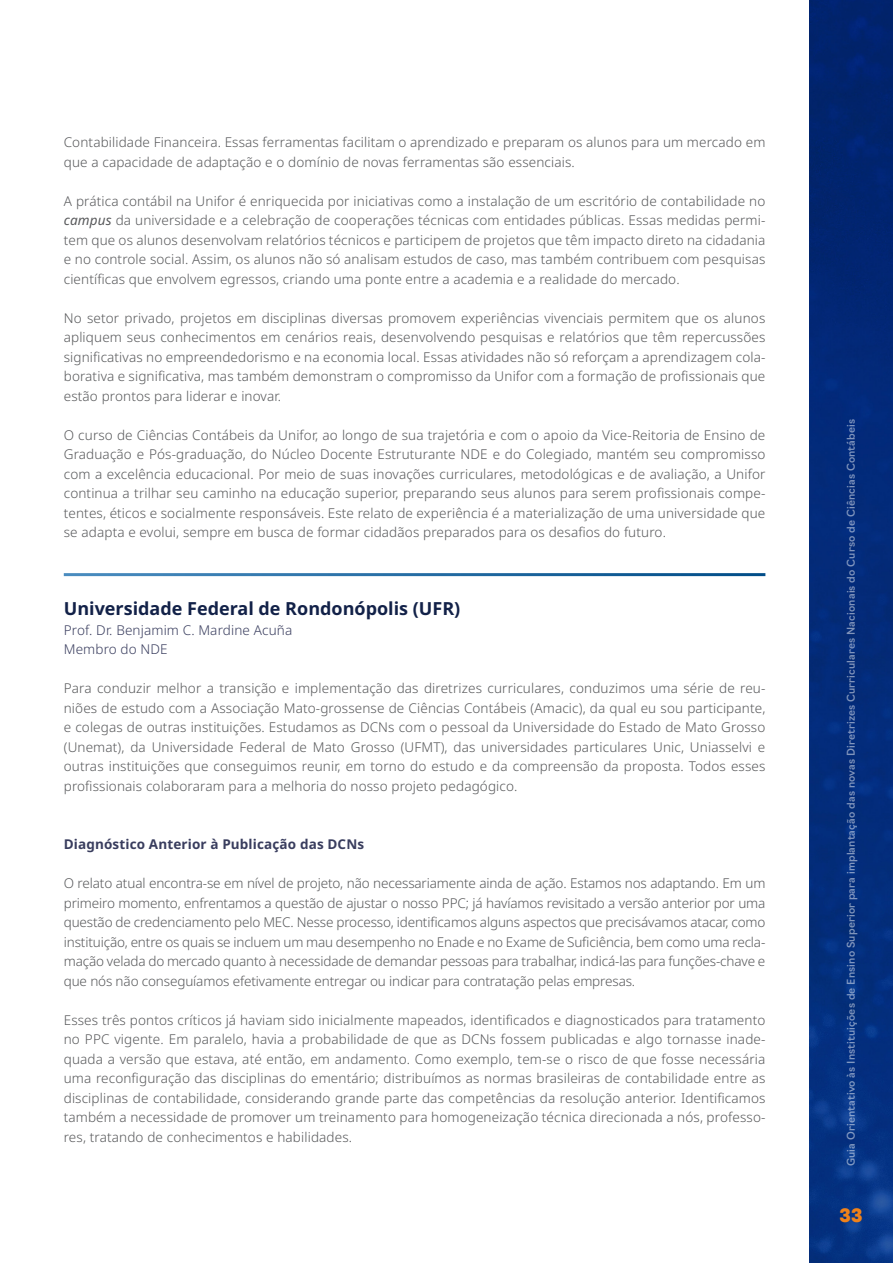
<style>
.page{position:relative;width:893px;height:1263px;background:#fff}
.page>*{position:absolute;margin:0;border:0;box-sizing:border-box;transform-origin:0 0}
.titulo_3{font:700 18px "Noto Sans";color:#122148}
.t1{font:900 18px "Navigo";color:#f0821a}
.txt_miolo{font:300 13.5px/19.5px "Noto Sans";letter-spacing:.01em;color:#57585a;text-align:justify}
.txt_miolo-2{font:300 13.5px "Noto Sans";letter-spacing:.01em;color:#393d5e}
.txt_miolo-3{font:700 13.5px "Noto Sans";letter-spacing:.01em;color:#393d5e}
.t2{font:500 10.5px "Navigo";letter-spacing:.015em;color:#fff}
.s1{font-weight:400;font-style:italic}
</style>
<div class="page">
<img style="left:809px;top:0;width:84px;height:1263px">
<p class="txt_miolo" style="left:64px;top:133px;width:703px">Contabilidade Financeira. Essas ferramentas facilitam o aprendizado e preparam os alunos para um mercado em que a capacidade de adaptação e o domínio de novas ferramentas são essenciais.</p>
<p class="txt_miolo" style="left:64px;top:191px;width:703px">A prática contábil na Unifor é enriquecida por iniciativas como a instalação de um escritório de contabilidade no <span class="s1">campus</span> da universidade e a celebração de cooperações técnicas com entidades públicas. Essas medidas permi&shy;tem que os alunos desenvolvam relatórios técnicos e participem de projetos que têm impacto direto na cidadania e no controle social. Assim, os alunos não só analisam estudos de caso, mas também contribuem com pesquisas científicas que envolvem egressos, criando uma ponte entre a academia e a realidade do mercado.</p>
<p class="txt_miolo" style="left:64px;top:308px;width:703px">No setor privado, projetos em disciplinas diversas promovem experiências vivenciais permitem que os alunos apliquem seus conhecimentos em cenários reais, desenvolvendo pesquisas e relatórios que têm repercussões significativas no empreendedorismo e na economia local. Essas atividades não só reforçam a aprendizagem cola&shy;borativa e significativa, mas também demonstram o compromisso da Unifor com a formação de profissionais que estão prontos para liderar e inovar.</p>
<p class="txt_miolo" style="left:64px;top:425px;width:703px">O curso de Ciências Contábeis da Unifor, ao longo de sua trajetória e com o apoio da Vice-Reitoria de Ensino de Graduação e Pós-graduação, do Núcleo Docente Estruturante NDE e do Colegiado, mantém seu compromisso com a excelência educacional. Por meio de suas inovações curriculares, metodológicas e de avaliação, a Unifor continua a trilhar seu caminho na educação superior, preparando seus alunos para serem profissionais compe&shy;tentes, éticos e socialmente responsáveis. Este relato de experiência é a materialização de uma universidade que se adapta e evolui, sempre em busca de formar cidadãos preparados para os desafios do futuro.</p>
<p class="titulo_3" style="left:64px;top:596px;width:398px">Universidade Federal de Rondonópolis (UFR)</p>
<p class="txt_miolo-2" style="left:64px;top:620px;width:230px">Prof. Dr. Benjamim C. Mardine Acuña</p>
<p class="txt_miolo-2" style="left:64px;top:640px;width:105px">Membro do NDE</p>
<p class="txt_miolo" style="left:64px;top:679px;width:703px">Para conduzir melhor a transição e implementação das diretrizes curriculares, conduzimos uma série de reu&shy;niões de estudo com a Associação Mato-grossense de Ciências Contábeis (Amacic), da qual eu sou participante, e colegas de outras instituições. Estudamos as DCNs com o pessoal da Universidade do Estado de Mato Grosso (Unemat), da Universidade Federal de Mato Grosso (UFMT), das universidades particulares Unic, Uniasselvi e outras instituições que conseguimos reunir, em torno do estudo e da compreensão da proposta. Todos esses profissionais colaboraram para a melhoria do nosso projeto pedagógico.</p>
<p class="txt_miolo-3" style="left:64px;top:835px;width:302px">Diagnóstico Anterior à Publicação das DCNs</p>
<p class="txt_miolo" style="left:64px;top:874px;width:703px">O relato atual encontra-se em nível de projeto, não necessariamente ainda de ação. Estamos nos adaptando. Em um primeiro momento, enfrentamos a questão de ajustar o nosso PPC; já havíamos revisitado a versão anterior por uma questão de credenciamento pelo MEC. Nesse processo, identificamos alguns aspectos que precisávamos atacar, como instituição, entre os quais se incluem um mau desempenho no Enade e no Exame de Suficiência, bem como uma recla&shy;mação velada do mercado quanto à necessidade de demandar pessoas para trabalhar, indicá-las para funções-chave e que nós não conseguíamos efetivamente entregar ou indicar para contratação pelas empresas.</p>
<p class="txt_miolo" style="left:64px;top:1010px;width:703px">Esses três pontos críticos já haviam sido inicialmente mapeados, identificados e diagnosticados para tratamento no PPC vigente. Em paralelo, havia a probabilidade de que as DCNs fossem publicadas e algo tornasse inade&shy;quada a versão que estava, até então, em andamento. Como exemplo, tem-se o risco de que fosse necessária uma reconfiguração das disciplinas do ementário; distribuímos as normas brasileiras de contabilidade entre as disciplinas de contabilidade, considerando grande parte das competências da resolução anterior. Identificamos também a necessidade de promover um treinamento para homogeneização técnica direcionada a nós, professo&shy;res, tratando de conhecimentos e habilidades.</p>
<p class="t2" style="left:843px;top:1166px;width:749px;rotate:-90deg">Guia Orientativo às Instituições de Ensino Superior para implantação das novas Diretrizes Curriculares Nacionais do Curso de Ciências Contábeis</p>
<h1 class="t1" style="left:839px;top:1201px;width:24px">33</h1>
</div>
